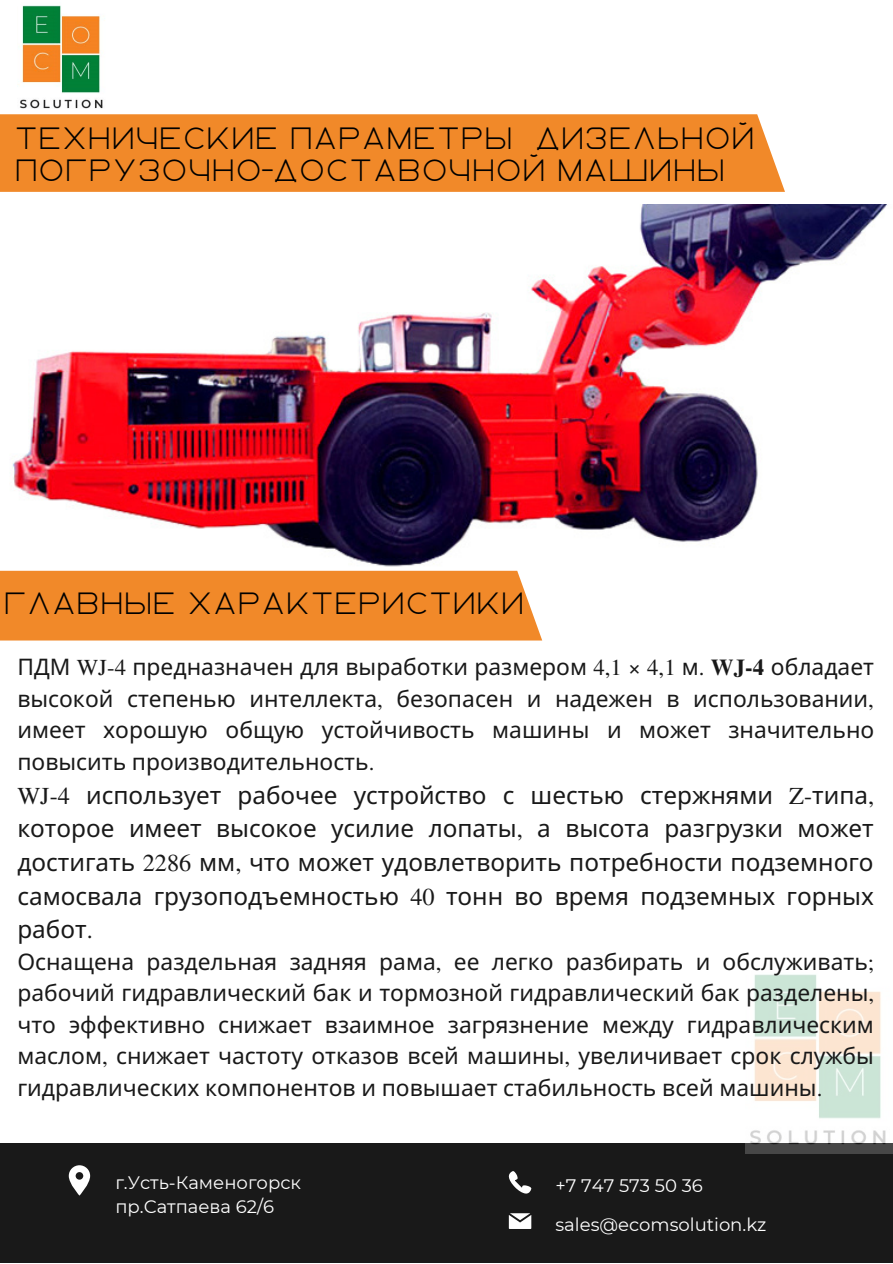
<style>
.page{position:relative;width:893px;height:1264px;background:#fff}
.page>*{position:absolute;margin:0;border:0;box-sizing:border-box;transform-origin:0 0}
.t1{font:700 30.75px/32.5px "Ablation";color:#000}
.t2{font:24.3px/33.8px "Noto Sans";color:#191919;text-align:justify}
.t3{font:22.8px/31.5px "Noto Sans";color:#191919;text-align:justify}
.t4{font:18px "Montserrat";color:#fff}
.s1{font-family:"Te X Gyre Termes"}
.s2{font-family:"Te X Gyre Termes";font-weight:700}
</style>
<div class="page">
<div style="left:0;top:1143px;width:892px;height:119px;background:#191919"></div>
<svg style="left:69px;top:1165px;width:21px;height:30px"></svg>
<svg style="left:509px;top:1213px;width:22px;height:15px"></svg>
<svg style="left:509px;top:1171px;width:22px;height:22px"></svg>
<img style="left:12px;top:204px;width:875px;height:363px">
<img style="left:745px;top:974px;width:147px;height:179px">
<div style="left:0;top:114px;width:785px;height:78px;background:#f18929"></div>
<img style="left:18px;top:5px;width:87px;height:104px">
<div style="left:0;top:571px;width:542px;height:69px;background:#f18929"></div>
<h1 class="t1" style="left:14px;top:123px;width:742px">Технические Параметры Дизельной<br>Погрузочно-доставочной Машины</h1>
<h1 class="t1" style="left:3px;top:588px;width:522px">Главные характеристики</h1>
<p class="t3" style="left:17px;top:650px;width:858px">ПДМ <span class="s1">WJ-4</span> предназначен для выработки размером <span class="s1">4,1 × 4,1</span> м<span class="s1">.</span> <span class="s2">WJ-4</span> обладает высокой степенью интеллекта<span class="s1">,</span> безопасен и надежен в использовании<span class="s1">, </span>имеет хорошую общую устойчивость машины и может значительно повысить производительность<span class="s1">.</span></p>
<p class="t2" style="left:17px;top:777px;width:858px"><span class="s1">WJ-4</span> использует рабочее устройство с шестью стержнями <span class="s1">Z-</span>типа<span class="s1">, </span>которое имеет высокое усилие лопаты<span class="s1">,</span> а высота разгрузки может достигать <span class="s1">2286</span> мм<span class="s1">,</span> что может удовлетворить потребности подземного самосвала грузоподъемностью <span class="s1">40</span> тонн во время подземных горных работ<span class="s1">.</span></p>
<p class="t3" style="left:17px;top:945px;width:858px">Оснащена раздельная задняя рама<span class="s1">,</span> ее легко разбирать и обслуживать<span class="s1">; </span>рабочий гидравлический бак и тормозной гидравлический бак разделены<span class="s1">, </span>что эффективно снижает взаимное загрязнение между гидравлическим маслом<span class="s1">,</span> снижает частоту отказов всей машины<span class="s1">,</span> увеличивает срок службы гидравлических компонентов и повышает стабильность всей машины<span class="s1">.</span></p>
<p class="t4" style="left:115px;top:1171px;width:187px">г.Усть-Каменогорск</p>
<p class="t4" style="left:555px;top:1173px;width:149px">+7 747 573 50 36</p>
<p class="t4" style="left:115px;top:1195px;width:160px">пр.Сатпаева 62/6</p>
<p class="t4" style="left:555px;top:1213px;width:212px">sales@ecomsolution.kz</p>
</div>
